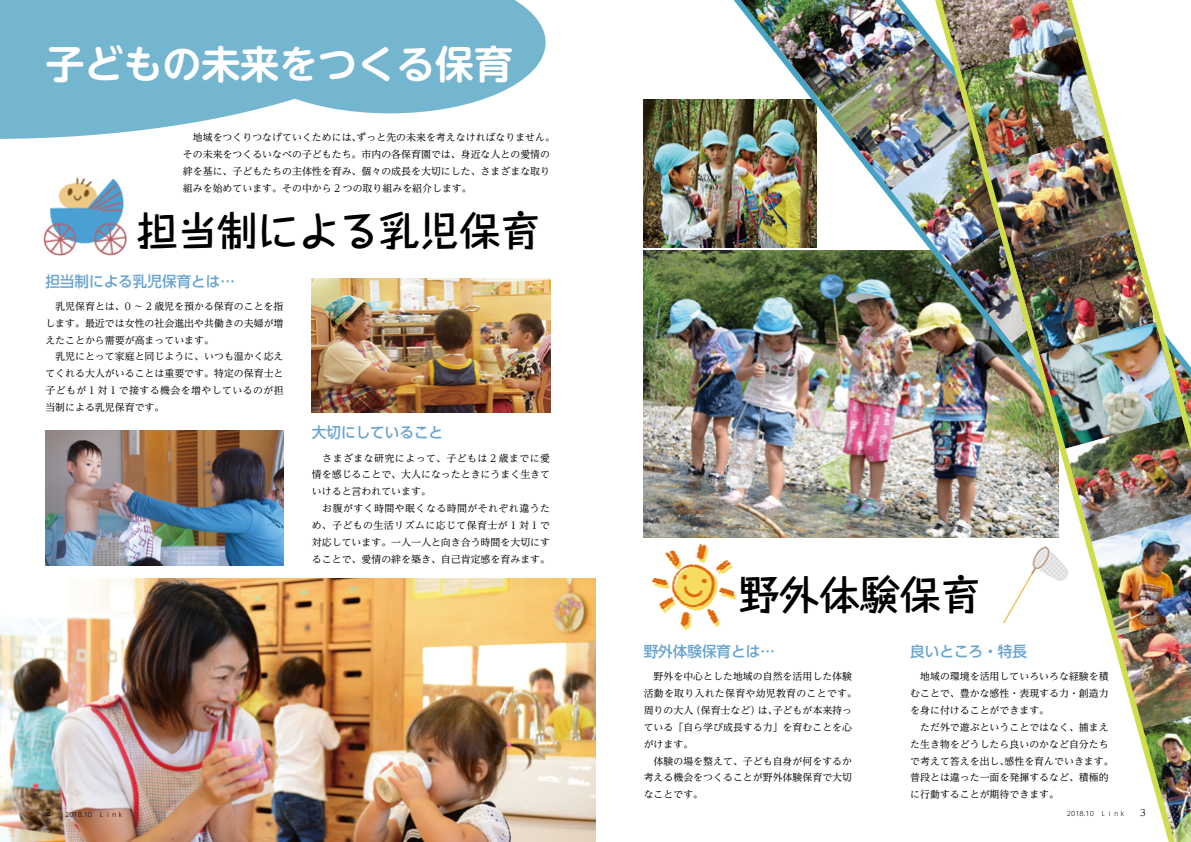
<style>
.page{position:relative;width:1191px;height:842px;background:#fff}
.page>*{position:absolute;margin:0;border:0;box-sizing:border-box;transform-origin:0 0}
.t1{font:700 40.4px "Taka Hand Std De";color:#000}
.t2{font:700 39px "UD Shin M Go Pro De";color:#fff}
.t3{font:500 14.9px "UD Shin Go Pro";color:#68a4d2}
.t4{font:9.9px/16.8px "UD Reimin Pro";color:#000}
.t5{font:300 9.2px "UD Reimin Pro";color:#000}
.t6{font:300 6.4px "UD Shin Go Pro";color:#000}
</style>
<div class="page">
<svg style="left:449px;top:0;width:96px;height:108px"></svg>
<svg style="left:0;top:0;width:449px;height:139px;fill:#74b5cf"></svg>
<img style="left:643px;top:251px;width:66px;height:287px">
<img style="left:0;top:578px;width:595px;height:264px">
<img style="left:312px;top:278px;width:238px;height:135px">
<img style="left:643px;top:99px;width:66px;height:149px">
<img style="left:652px;top:544px;width:68px;height:86px">
<img style="left:43px;top:177px;width:84px;height:79px">
<img style="left:709px;top:0;width:195px;height:614px">
<img style="left:808px;top:113px;width:96px;height:423px">
<img style="left:770px;top:0;width:134px;height:113px">
<img style="left:830px;top:39px;width:74px;height:151px">
<img style="left:904px;top:0;width:287px;height:842px">
<img style="left:46px;top:431px;width:237px;height:134px">
<h2 class="t2" style="left:45px;top:32px;width:469px">子どもの未来をつくる保育</h2>
<p class="t4" style="left:183px;top:129px;width:374px;text-indent:10px">地域をつくりつなげていくためには、ずっと先の未来を考えなければなりません。その未来をつくるいなべの子どもたち。市内の各保育園では、身近な人との愛情の絆を基に、子どもたちの主体性を育み、個々の成長を大切にした、さまざまな取り組みを始めています。その中から 2 つの取り組みを紹介します。</p>
<h1 class="t1" style="left:137px;top:202px;width:405px">担当制による乳児保育</h1>
<h3 class="t3" style="left:45px;top:269px;width:191px">担当制による乳児保育とは…</h3>
<p class="t4" style="left:45px;top:297px;width:240px;text-indent:10px">乳児保育とは、0 ～ 2 歳児を預かる保育のことを指します。最近では女性の社会進出や共働きの夫婦が増えたことから需要が高まっています。<br>　乳児にとって家庭と同じように、いつも温かく応えてくれる大人がいることは重要です。特定の保育士と子どもが 1 対 1 で接する機会を増やしているのが担当制による乳児保育です。</p>
<h3 class="t3" style="left:312px;top:420px;width:133px">大切にしていること</h3>
<p class="t4" style="left:312px;top:449px;width:240px">　さまざまな研究によって、子どもは 2 歳までに愛情を感じることで、大人になったときにうまく生きていけると言われています。<br>　お腹がすく時間や眠くなる時間がそれぞれ違うため、子どもの生活リズムに応じて保育士が 1 対 1 で対応しています。一人一人と向き合う時間を大切にすることで、愛情の絆を築き、自己肯定感を育みます。</p>
<h1 class="t1" style="left:738px;top:567px;width:244px">野外体験保育</h1>
<h3 class="t3" style="left:643px;top:639px;width:133px">野外体験保育とは…</h3>
<h3 class="t3" style="left:910px;top:639px;width:118px">良いところ・特長</h3>
<p class="t4" style="left:643px;top:668px;width:215px">　野外を中心とした地域の自然を活用した体験活動を取り入れた保育や幼児教育のことです。周りの大人（保育士など）は、子どもが本来持っている「自ら学び成長する力」を育むことを心がけます。<br>　体験の場を整えて、子ども自身が何をするか考える機会をつくることが野外体験保育で大切なことです。</p>
<p class="t4" style="left:910px;top:668px;width:205px">　地域の環境を活用していろいろな経験を積むことで、豊かな感性・表現する力・創造力を身に付けることができます。<br>　ただ外で遊ぶということではなく、捕まえた生き物をどうしたら良いのかなど自分たちで考えて答えを出し、感性を育んでいきます。普段とは違った一面を発揮するなど、積極的に行動することが期待できます。</p>
<p class="t5" style="left:45px;top:805px;width:7px">2</p>
<p class="t6" style="left:65px;top:809px;width:60px">2018.10　Ｌｉｎｋ</p>
<p class="t6" style="left:1067px;top:809px;width:60px">2018.10　Ｌｉｎｋ</p>
<p class="t5" style="left:1140px;top:805px;width:7px">3</p>
</div>
